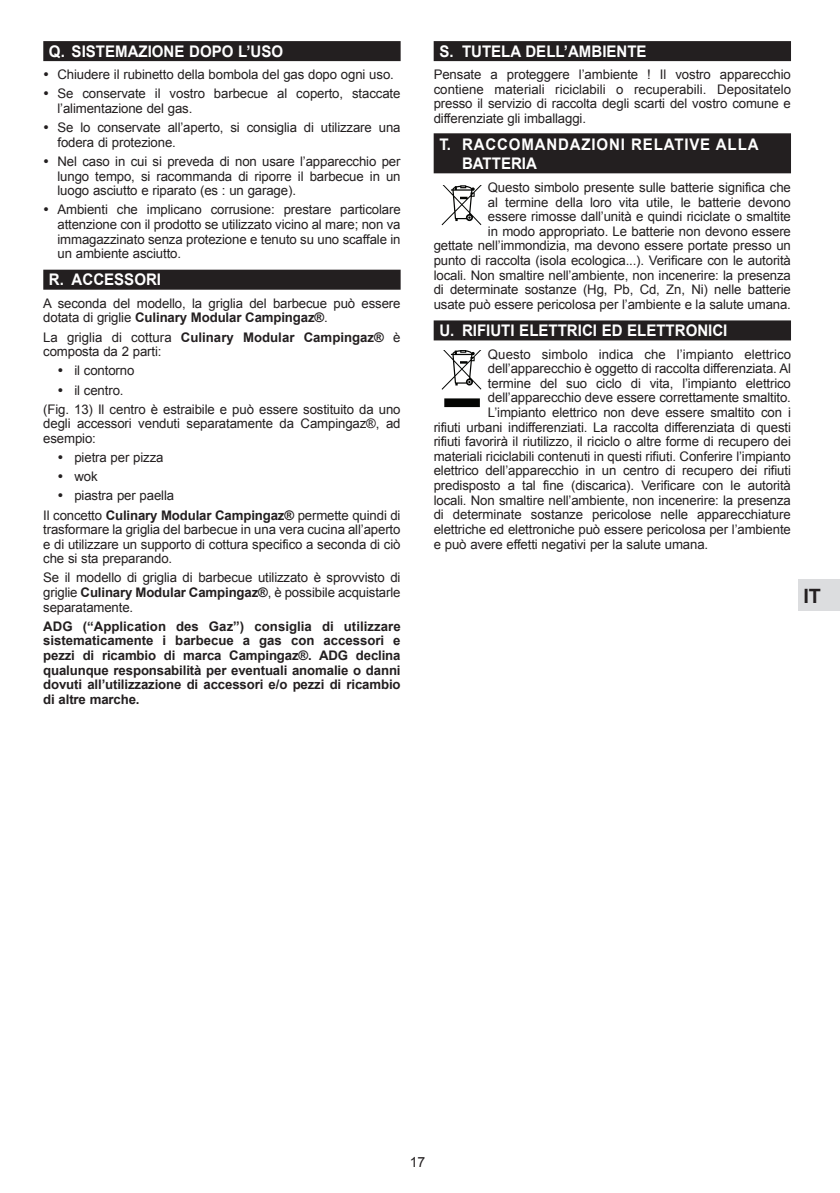
<style>
.page{position:relative;width:840px;height:1193px;background:#fff}
.page>*{position:absolute;margin:0;border:0;box-sizing:border-box;transform-origin:0 0}
.t1{font:700 19.8px "Arial";color:#231f20}
.t2{font:700 16px "Arial";color:#fff;scale:.94 1}
.t3{font:700 16px "Arial";letter-spacing:.055em;color:#fff;scale:.94 1}
.t4{font:14px "Arial";color:#231f20}
.t5{font:13.2px/14.6px "Arial";letter-spacing:-.01em;color:#231f20}
.t6{font:700 13.2px/14.6px "Arial";letter-spacing:-.01em;color:#231f20;text-align:justify}
.s1{font-weight:700}
</style>
<div class="page">
<div style="left:797px;top:579px;width:43px;height:32px;background:#dcdddf"></div>
<div style="left:433px;top:41px;width:358px;height:20px;background:#231f20"></div>
<div style="left:433px;top:133px;width:358px;height:40px;background:#231f20"></div>
<div style="left:433px;top:320px;width:358px;height:20px;background:#231f20"></div>
<svg style="left:441px;top:186px;width:41px;height:40px"></svg>
<svg style="left:441px;top:350px;width:41px;height:57px"></svg>
<div style="left:43px;top:41px;width:357px;height:20px;background:#231f20"></div>
<div style="left:43px;top:269px;width:357px;height:20px;background:#231f20"></div>
<p class="t2" style="left:49px;top:41px;width:251px">q. SISTEMAZIONE DOPO L’USO</p>
<p class="t5" style="left:57px;top:65px;width:344px;line-height:19.2px">Chiudere il rubinetto della bombola del gas dopo ogni uso.<br>Se conservate il vostro barbecue al coperto, staccate</p>
<p class="t5" style="left:57px;top:99px;width:344px;line-height:19.2px">l’alimentazione del gas.<br>Se lo conservate all’aperto, si consiglia di utilizzare una</p>
<p class="t5" style="left:57px;top:133px;width:344px;line-height:19.2px">fodera di protezione.<br>Nel caso in cui si preveda di non usare l’apparecchio per</p>
<p class="t5" style="left:57px;top:169px;width:344px">lungo tempo, si racommanda di riporre il barbecue in un luogo asciutto e riparato (es : un garage).</p>
<p class="t5" style="left:57px;top:202px;width:345px;text-align:justify">Ambienti che implicano corrusione: prestare particolare attenzione con il prodotto se utilizzato vicino al mare; non va immagazzinato senza protezione e tenuto su uno scaffale in un ambiente asciutto.</p>
<p class="t2" style="left:49px;top:269px;width:81px">r. Acc essori</p>
<p class="t5" style="left:43px;top:296px;width:359px">A seconda del modello, la griglia del barbecue può essere dotata di griglie <span class="s1">Culinary Modular Campingaz®</span>.</p>
<p class="t5" style="left:43px;top:330px;width:359px">La griglia di cottura <span class="s1">Culinary Modular Campingaz®</span> è composta da 2 parti:</p>
<p class="t5" style="left:74px;top:363px;width:61px">il contorno</p>
<p class="t5" style="left:74px;top:382px;width:51px">il centro.</p>
<p class="t5" style="left:43px;top:402px;width:359px">(Fig. 13) Il centro è estraibile e può essere sostituito da uno</p>
<p class="t5" style="left:43px;top:416px;width:359px">degli accessori venduti separatamente da Campingaz®, ad esempio:</p>
<p class="t5" style="left:74px;top:450px;width:90px">pietra per pizza</p>
<p class="t5" style="left:74px;top:469px;width:25px">wok</p>
<p class="t5" style="left:74px;top:488px;width:101px">piastra per paella</p>
<p class="t5" style="left:43px;top:507px;width:359px">Il concetto <span class="s1">Culinary Modular Campingaz®</span> permette quindi di</p>
<p class="t5" style="left:43px;top:522px;width:359px;text-align:justify">trasformare la griglia del barbecue in una vera cucina all’aperto e di utilizzare un supporto di cottura specifico a seconda di ciò che si sta preparando.</p>
<p class="t5" style="left:43px;top:570px;width:359px;text-align:justify">Se il modello di griglia di barbecue utilizzato è sprovvisto di griglie <span class="s1">Culinary Modular Campingaz®</span>, è possibile acquistarle separatamente.</p>
<p class="t6" style="left:43px;top:619px;width:20px">ADG</p>
<p class="t6" style="left:43px;top:619px;width:359px;text-indent:39px">(“Application des Gaz”) consiglia di utilizzare sistematicamente i barbecue a gas con accessori e pezzi di ricambio di marca Campingaz®. ADG</p>
<p class="t6" style="left:43px;top:648px;width:359px;text-indent:312px">declina qualunque responsabilità per eventuali anomalie o danni dovuti all’utilizzazione di accessori e/o pezzi di ricambio di altre marche.</p>
<p class="t2" style="left:439px;top:41px;width:222px">s. Tutela dell’ambi ente</p>
<p class="t5" style="left:433px;top:67px;width:359px;text-align:justify">Pensate a proteggere l’ambiente ! Il vostro apparecchio contiene materiali riciclabili o recuperabili. Depositatelo presso il servizio di raccolta degli scarti del vostro comune e differenziate gli imballaggi.</p>
<p class="t2" style="left:439px;top:134px;width:50px">t. Racco</p>
<p class="t3" style="left:521px;top:134px;width:162px">mandazio ni relativ</p>
<p class="t2" style="left:700px;top:134px;width:61px">e alla</p>
<p class="t2" style="left:462px;top:153px;width:11px">batt</p>
<p class="t2" style="left:501px;top:153px;width:21px">eria</p>
<p class="t5" style="left:433px;top:180px;width:359px;text-align:right">Questo simbolo presente sulle batterie significa che<br>al termine della loro vita utile, le batterie devono<br>essere rimosse dall’unità e quindi riciclate o smaltite<br>in modo appropriato. Le batterie non devono essere<br>gettate nell’immondizia, ma devono essere portate presso un punto di raccolta (isola ecologica...). Verificare con le autorità locali. Non smaltire nell’ambiente, non incenerire: la presenza di determinate sostanze (Hg, Pb, Cd, Zn, Ni) nelle batterie usate può essere pericolosa per l’ambiente e la salute umana.</p>
<p class="t2" style="left:439px;top:320px;width:126px">u. Rifiuti elettrici</p>
<p class="t2" style="left:601px;top:320px;width:70px">ed elettro</p>
<p class="t2" style="left:697px;top:320px;width:19px">nici</p>
<p class="t5" style="left:488px;top:347px;width:304px">Questo simbolo indica che l’impianto elettrico</p>
<p class="t5" style="left:488px;top:361px;width:304px">dell’apparecchio è oggetto di raccolta differenziata. Al</p>
<p class="t5" style="left:488px;top:376px;width:304px">termine del suo ciclo di vita, l’impianto elettrico</p>
<p class="t5" style="left:488px;top:390px;width:304px">dell’apparecchio deve essere correttamente smaltito.</p>
<p class="t5" style="left:488px;top:405px;width:304px">L’impianto elettrico non deve essere smaltito con i</p>
<p class="t5" style="left:433px;top:420px;width:359px">rifiuti urbani indifferenziati. La raccolta differenziata di questi</p>
<p class="t5" style="left:433px;top:434px;width:359px">rifiuti favorirà il riutilizzo, il riciclo o altre forme di recupero dei</p>
<p class="t5" style="left:433px;top:449px;width:359px">materiali riciclabili contenuti in questi rifiuti. Conferire l’impianto</p>
<p class="t5" style="left:433px;top:463px;width:359px">elettrico dell’apparecchio in un centro di recupero dei rifiuti</p>
<p class="t5" style="left:433px;top:478px;width:359px">predisposto a tal fine (discarica). Verificare con le autorità</p>
<p class="t5" style="left:433px;top:493px;width:359px">locali. Non smaltire nell’ambiente, non incenerire: la presenza</p>
<p class="t5" style="left:433px;top:507px;width:358px">di determinate sostanze pericolose nelle apparecchiature</p>
<p class="t5" style="left:433px;top:522px;width:359px">elettriche ed elettroniche può essere pericolosa per l’ambiente</p>
<p class="t5" style="left:433px;top:536px;width:276px">e può avere effetti negativi per la salute umana.</p>
<h1 class="t1" style="left:803px;top:582px;width:19px">IT</h1>
<p class="t4" style="left:410px;top:1152px;width:17px">17</p>
</div>
